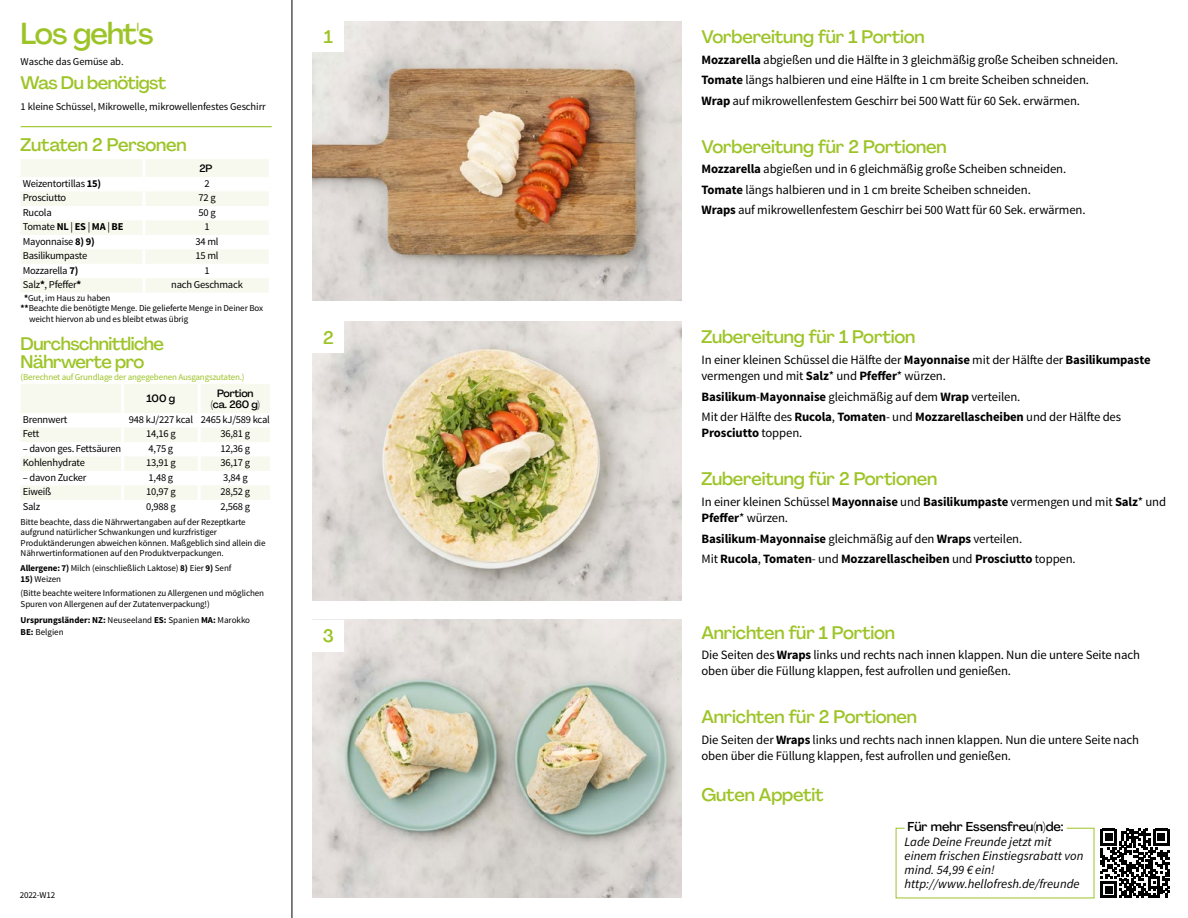
<style>
.page{position:relative;width:1188px;height:918px;background:#fff}
.page>*{position:absolute;margin:0;border:0;box-sizing:border-box;transform-origin:0 0}
.t1{font:500 30px "Agrandir";letter-spacing:-.03em;color:#9dc427}
.t2{font:500 18px "Agrandir";letter-spacing:-.01em;color:#9dc427}
.t3{font:500 18px/18px "Agrandir";letter-spacing:-.03em;color:#9dc427}
.t4{font:12.75px/20.5px "Source Sans Pro";letter-spacing:-.01em;color:#000}
.t5{font:700 12.75px/20.5px "Source Sans Pro";letter-spacing:-.01em;color:#000}
.t6{font:italic 12.75px/14.2px "Source Sans Pro";color:#000}
.t7{font:500 12.75px "Agrandir";color:#000}
.t8{font:10.5px "Source Sans Pro";letter-spacing:-.02em;color:#000}
.t9{font:500 10.5px/10.2px "Agrandir";letter-spacing:-.02em;color:#000;text-align:center}
.t10{font:9px/10.5px "Source Sans Pro";letter-spacing:-.01em;color:#000}
.t11{font:9px "Source Sans Pro";letter-spacing:-.02em;color:#9dc427}
.s1{font-weight:700}
.s2{font-weight:400}
</style>
<div class="page">
<hr style="left:292px;top:0;width:1px;height:918px;background:#000">
<img style="left:312px;top:21px;width:369px;height:279px">
<img style="left:312px;top:321px;width:369px;height:279px">
<img style="left:312px;top:620px;width:369px;height:278px">
<svg style="left:1100px;top:829px;width:70px;height:69px"></svg>
<hr style="left:21px;top:126px;width:251px;height:1px;background:#9dc427">
<div style="left:21px;top:159px;width:248px;height:18px;background:#f7f9ee"></div>
<svg style="left:21px;top:192px;width:248px;height:101px"></svg>
<hr style="left:142px;top:159px;width:3px;height:18px;background:#fff">
<hr style="left:142px;top:191px;width:3px;height:15px;background:#fff">
<hr style="left:142px;top:206px;width:3px;height:14px;background:#fff">
<hr style="left:142px;top:220px;width:3px;height:15px;background:#fff">
<hr style="left:142px;top:235px;width:3px;height:14px;background:#fff">
<hr style="left:142px;top:249px;width:3px;height:15px;background:#fff">
<hr style="left:142px;top:264px;width:3px;height:14px;background:#fff">
<hr style="left:142px;top:278px;width:3px;height:15px;background:#fff">
<svg style="left:21px;top:384px;width:249px;height:116px"></svg>
<hr style="left:121px;top:384px;width:3px;height:29px;background:#fff">
<hr style="left:121px;top:413px;width:3px;height:15px;background:#fff">
<hr style="left:121px;top:428px;width:3px;height:14px;background:#fff">
<hr style="left:121px;top:442px;width:3px;height:14px;background:#fff">
<hr style="left:121px;top:456px;width:3px;height:15px;background:#fff">
<hr style="left:121px;top:471px;width:3px;height:14px;background:#fff">
<hr style="left:121px;top:485px;width:3px;height:15px;background:#fff">
<hr style="left:198px;top:384px;width:3px;height:29px;background:#fff">
<hr style="left:198px;top:413px;width:3px;height:15px;background:#fff">
<hr style="left:198px;top:428px;width:3px;height:14px;background:#fff">
<hr style="left:198px;top:442px;width:3px;height:14px;background:#fff">
<hr style="left:198px;top:456px;width:3px;height:15px;background:#fff">
<hr style="left:198px;top:471px;width:3px;height:14px;background:#fff">
<hr style="left:198px;top:485px;width:3px;height:15px;background:#fff">
<div style="left:312px;top:20px;width:32px;height:32px;background:#fff"></div>
<div style="left:312px;top:321px;width:32px;height:32px;background:#fff"></div>
<div style="left:312px;top:620px;width:32px;height:32px;background:#fff"></div>
<h1 class="t1" style="left:21px;top:15px;width:134px">Los geht's</h1>
<p class="t8" style="left:21px;top:55px;width:105px">Wasche das Gemüse ab.</p>
<h2 class="t3" style="left:21px;top:74px;width:147px">Was Du benötigst</h2>
<p class="t8" style="left:21px;top:100px;width:247px">1 kleine Schüssel, Mikrowelle, mikrowellenfestes Geschirr</p>
<h2 class="t2" style="left:21px;top:133px;width:168px">Zutaten 2 Personen</h2>
<p class="t9" style="left:200px;top:164px;width:14px">2P</p>
<p class="t8" style="left:23px;top:177px;width:80px">Weizentortillas <span class="s1">15)</span></p>
<p class="t8" style="left:204px;top:177px;width:7px">2</p>
<p class="t8" style="left:23px;top:191px;width:45px">Prosciutto</p>
<p class="t8" style="left:198px;top:191px;width:19px">72 g</p>
<p class="t8" style="left:23px;top:206px;width:31px">Rucola</p>
<p class="t8" style="left:198px;top:206px;width:19px">50 g</p>
<p class="t8" style="left:23px;top:220px;width:102px">Tomate <span class="s1">NL</span> | <span class="s1">ES</span> | <span class="s1">MA</span> | <span class="s1">BE</span></p>
<p class="t8" style="left:204px;top:220px;width:7px">1</p>
<p class="t8" style="left:23px;top:235px;width:73px">Mayonnaise <span class="s1">8) 9)</span></p>
<p class="t8" style="left:196px;top:235px;width:25px">34 ml</p>
<p class="t8" style="left:23px;top:249px;width:66px">Basilikumpaste</p>
<p class="t8" style="left:196px;top:249px;width:25px">15 ml</p>
<p class="t8" style="left:23px;top:264px;width:57px">Mozzarella <span class="s1">7)</span></p>
<p class="t8" style="left:204px;top:264px;width:7px">1</p>
<p class="t8" style="left:23px;top:278px;width:60px">Salz<span class="s1">*</span>, Pfeffer<span class="s1">*</span></p>
<p class="t8" style="left:171px;top:278px;width:73px">nach Geschmack</p>
<p class="t10" style="left:24px;top:293px;width:88px"><span class="s1">*</span>Gut, im Haus zu haben</p>
<p class="t10" style="left:21px;top:303px;width:244px"><span class="s1">**</span>Beachte die benötigte Menge. Die gelieferte Menge in Deiner Box</p>
<p class="t10" style="left:29px;top:314px;width:161px">weicht hiervon ab und es bleibt etwas übrig</p>
<h2 class="t3" style="left:21px;top:334px;width:145px">Durchschnittliche<br>Nährwerte pro</h2>
<p class="t11" style="left:21px;top:371px;width:226px">(Berechnet auf Grundlage der angegebenen Ausgangszutaten.)</p>
<p class="t9" style="left:147px;top:394px;width:30px">100 g</p>
<p class="t9" style="left:211px;top:389px;width:50px">Portion (ca. 260 g)</p>
<p class="t8" style="left:23px;top:413px;width:46px">Brennwert</p>
<p class="t8" style="left:129px;top:413px;width:143px">948 kJ/227 kcal 2465 kJ/589 kcal</p>
<p class="t8" style="left:23px;top:427px;width:18px">Fett</p>
<p class="t8" style="left:146px;top:427px;width:31px">14,16 g</p>
<p class="t8" style="left:221px;top:427px;width:31px">36,81 g</p>
<p class="t8" style="left:23px;top:442px;width:100px">– davon ges. Fettsäuren</p>
<p class="t8" style="left:149px;top:442px;width:26px">4,75 g</p>
<p class="t8" style="left:221px;top:442px;width:31px">12,36 g</p>
<p class="t8" style="left:23px;top:456px;width:64px">Kohlenhydrate</p>
<p class="t8" style="left:146px;top:456px;width:31px">13,91 g</p>
<p class="t8" style="left:221px;top:456px;width:31px">36,17 g</p>
<p class="t8" style="left:23px;top:471px;width:65px">– davon Zucker</p>
<p class="t8" style="left:149px;top:471px;width:26px">1,48 g</p>
<p class="t8" style="left:223px;top:471px;width:26px">3,84 g</p>
<p class="t8" style="left:23px;top:485px;width:30px">Eiweiß</p>
<p class="t8" style="left:146px;top:485px;width:31px">10,97 g</p>
<p class="t8" style="left:221px;top:485px;width:31px">28,52 g</p>
<p class="t8" style="left:23px;top:500px;width:19px">Salz</p>
<p class="t8" style="left:146px;top:500px;width:31px">0,988 g</p>
<p class="t8" style="left:221px;top:500px;width:31px">2,568 g</p>
<p class="t10" style="left:21px;top:517px;width:246px">Bitte beachte, dass die Nährwertangaben auf der Rezeptkarte aufgrund natürlicher Schwankungen und kurzfristiger Produktänderungen abweichen können. Maßgeblich sind allein die Nährwertinformationen auf den Produktverpackungen.</p>
<p class="t10" style="left:21px;top:563px;width:212px"><span class="s1">Allergene: 7)</span> Milch (einschließlich Laktose) <span class="s1">8)</span> Eier <span class="s1">9)</span> Senf</p>
<p class="t10" style="left:21px;top:571px;width:245px;line-height:14.7px"><span class="s1">15)</span> Weizen<br>(Bitte beachte weitere Informationen zu Allergenen und möglichen</p>
<p class="t10" style="left:21px;top:596px;width:231px;line-height:16.2px">Spuren von Allergenen auf der Zutatenverpackung!)<br><span class="s1">Ursprungsländer: NZ:</span> Neuseeland <span class="s1">ES:</span> Spanien <span class="s1">MA:</span> Marokko</p>
<p class="t10" style="left:21px;top:627px;width:45px"><span class="s1">BE:</span> Belgien</p>
<h2 class="t2" style="left:324px;top:26px;width:11px">1</h2>
<h2 class="t2" style="left:323px;top:326px;width:12px">2</h2>
<h2 class="t2" style="left:323px;top:625px;width:13px">3</h2>
<p class="t10" style="left:20px;top:890px;width:37px">2022-W12</p>
<h2 class="t2" style="left:702px;top:26px;width:225px">Vorbereitung für 1 Portion</h2>
<p class="t4" style="left:702px;top:50px;width:418px"><span class="s1">Mozzarella</span> abgießen und die Hälfte in 3 gleichmäßig große Scheiben schneiden.<br><span class="s1">Tomate</span> längs halbieren und eine Hälfte in 1 cm breite Scheiben schneiden.<br><span class="s1">Wrap</span> auf mikrowellenfestem Geschirr bei 500 Watt für 60 Sek. erwärmen.</p>
<h2 class="t2" style="left:702px;top:135px;width:247px">Vorbereitung für 2 Portionen</h2>
<p class="t4" style="left:702px;top:159px;width:386px"><span class="s1">Mozzarella</span> abgießen und in 6 gleichmäßig große Scheiben schneiden.<br><span class="s1">Tomate</span> längs halbieren und in 1 cm breite Scheiben schneiden.<br><span class="s1">Wraps</span> auf mikrowellenfestem Geschirr bei 500 Watt für 60 Sek. erwärmen.</p>
<h2 class="t2" style="left:702px;top:326px;width:215px">Zubereitung für 1 Portion</h2>
<p class="t4" style="left:702px;top:351px;width:451px;line-height:16.4px">In einer kleinen Schüssel die Hälfte der <span class="s1">Mayonnaise</span> mit der Hälfte der <span class="s1">Basilikumpaste </span>vermengen und mit <span class="s1">Salz</span>* und <span class="s1">Pfeffer</span>* würzen.</p>
<p class="t4" style="left:702px;top:386px;width:421px"><span class="s1">Basilikum</span>-<span class="s1">Mayonnaise</span> gleichmäßig auf dem <span class="s1">Wrap</span> verteilen.<br>Mit der Hälfte des <span class="s1">Rucola</span>, <span class="s1">Tomaten</span>- und <span class="s1">Mozzarellascheiben</span> und der Hälfte des</p>
<p class="t5" style="left:702px;top:423px;width:102px">Prosciutto <span class="s2">toppen.</span></p>
<h2 class="t2" style="left:702px;top:468px;width:237px">Zubereitung für 2 Portionen</h2>
<p class="t4" style="left:702px;top:494px;width:466px;line-height:16.4px">In einer kleinen Schüssel <span class="s1">Mayonnaise</span> und <span class="s1">Basilikumpaste</span> vermengen und mit <span class="s1">Salz</span>* und<br><span class="s1">Pfeffer</span>* würzen.</p>
<p class="t5" style="left:702px;top:529px;width:376px">Basilikum<span class="s2">-</span>Mayonnaise <span class="s2">gleichmäßig auf den</span> Wraps <span class="s2">verteilen.<br>Mit</span> Rucola<span class="s2">,</span> Tomaten<span class="s2">- und</span> Mozzarellascheiben <span class="s2">und</span> Prosciutto <span class="s2">toppen.</span></p>
<h2 class="t2" style="left:702px;top:621px;width:195px">Anrichten für 1 Portion</h2>
<p class="t4" style="left:702px;top:647px;width:440px;line-height:16.4px">Die Seiten des <span class="s1">Wraps</span> links und rechts nach innen klappen. Nun die untere Seite nach oben über die Füllung klappen, fest aufrollen und genießen.</p>
<h2 class="t2" style="left:702px;top:706px;width:217px">Anrichten für 2 Portionen</h2>
<p class="t4" style="left:702px;top:732px;width:439px;line-height:16.4px">Die Seiten der <span class="s1">Wraps</span> links und rechts nach innen klappen. Nun die untere Seite nach oben über die Füllung klappen, fest aufrollen und genießen.</p>
<h2 class="t2" style="left:702px;top:784px;width:124px">Guten Appetit</h2>
<p class="t7" style="left:908px;top:819px;width:157px">Für mehr Essensfreu(n)de:</p>
<p class="t6" style="left:905px;top:834px;width:180px">Lade Deine Freunde jetzt mit einem frischen Einstiegsrabatt von mind. 54,99 € ein! http://www.hellofresh.de/freunde</p>
</div>
